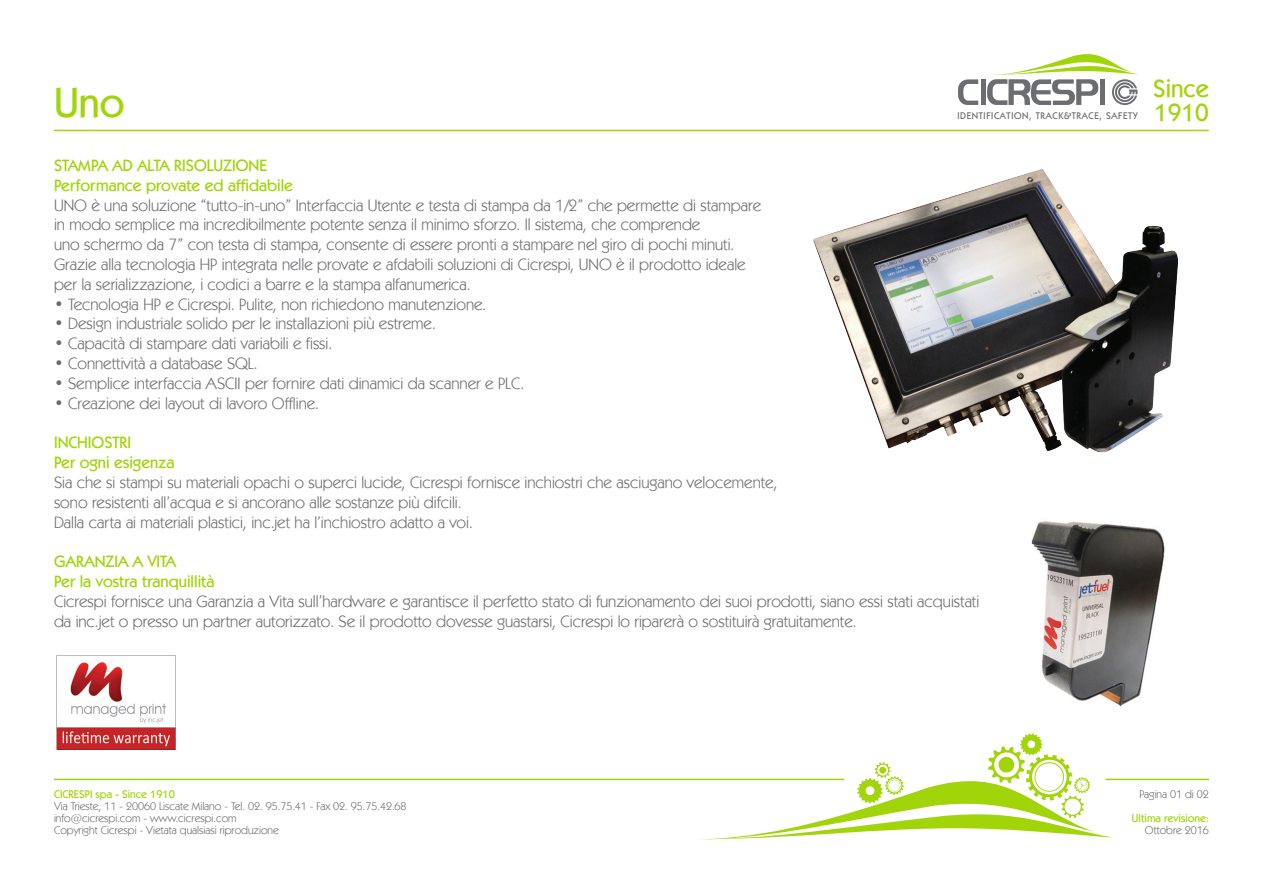
<style>
.page{position:relative;width:1263px;height:893px;background:#fff}
.page>*{position:absolute;margin:0;border:0;box-sizing:border-box;transform-origin:0 0}
.t1{font:500 42px "Kabel IT Cby BT";color:#a2d40a}
.t2{font:500 25.05px "Kabel IT Cby BT";color:#a2d40a}
.t3{font:16.5px "Kabel IT Cby BT";color:#6c6d70}
.t4{font:500 16.5px "Kabel IT Cby BT";color:#a2d40a}
.t5{font:11.25px "Kabel IT Cby BT";color:#6c6d70}
.t6{font:500 11.25px "Kabel IT Cby BT";color:#a2d40a}
.t7{font:500 9.75px "Kabel IT Cby BT";letter-spacing:.065em;color:#6c6d70}
</style>
<div class="page">
<hr style="left:54px;top:779px;width:790px;height:1px;background:#a2d40a">
<hr style="left:1105px;top:779px;width:104px;height:1px;background:#a2d40a">
<hr style="left:54px;top:130px;width:1155px;height:1px;background:#a2d40a">
<svg style="left:698px;top:733px;width:414px;height:107px"></svg>
<div style="left:981px;top:79px;width:5px;height:26px;background:#6c6d70"></div>
<svg style="left:958px;top:79px;width:20px;height:26px"></svg>
<svg style="left:987px;top:54px;width:151px;height:51px"></svg>
<img style="left:813px;top:169px;width:365px;height:284px">
<img style="left:1031px;top:521px;width:134px;height:186px">
<img style="left:56px;top:655px;width:120px;height:95px">
<p class="t1" style="left:54px;top:77px;width:72px">Uno</p>
<p class="t2" style="left:1153px;top:73px;width:57px">Since</p>
<p class="t7" style="left:957px;top:109px;width:182px">IDENTIFICATION, TRACK&amp;TRACE, SAFETY</p>
<p class="t2" style="left:1154px;top:97px;width:56px">1910</p>
<p class="t4" style="left:54px;top:155px;width:214px">STAMPA AD ALTA RISOLUZIONE</p>
<p class="t4" style="left:54px;top:175px;width:240px">Performance provate ed affidabile</p>
<p class="t3" style="left:54px;top:195px;width:709px">UNO è una soluzione “tutto-in-uno” Interfaccia Utente e testa di stampa da 1/2” che permette di stampare</p>
<p class="t3" style="left:54px;top:215px;width:648px">in modo semplice ma incredibilmente potente senza il minimo sforzo. Il sistema, che comprende</p>
<p class="t3" style="left:54px;top:234px;width:682px">uno schermo da 7” con testa di stampa, consente di essere pronti a stampare nel giro di pochi minuti.</p>
<p class="t3" style="left:54px;top:254px;width:693px">Grazie alla tecnologia HP integrata nelle provate e afdabili soluzioni di Cicrespi, UNO è il prodotto ideale</p>
<p class="t3" style="left:54px;top:274px;width:418px">per la serializzazione, i codici a barre e la stampa alfanumerica.</p>
<p class="t3" style="left:54px;top:294px;width:434px">• Tecnologia HP e Cicrespi. Pulite, non richiedono manutenzione.</p>
<p class="t3" style="left:54px;top:314px;width:383px">• Design industriale solido per le installazioni più estreme.</p>
<p class="t3" style="left:54px;top:333px;width:280px">• Capacità di stampare dati variabili e fissi.</p>
<p class="t3" style="left:54px;top:353px;width:205px">• Connettività a database SQL.</p>
<p class="t3" style="left:54px;top:373px;width:472px">• Semplice interfaccia ASCII per fornire dati dinamici da scanner e PLC.</p>
<p class="t3" style="left:54px;top:393px;width:267px">• Creazione dei layout di lavoro Offline.</p>
<p class="t4" style="left:54px;top:432px;width:79px">INCHIOSTRI</p>
<p class="t4" style="left:54px;top:452px;width:122px">Per ogni esigenza</p>
<p class="t3" style="left:54px;top:472px;width:725px">Sia che si stampi su materiali opachi o superci lucide, Cicrespi fornisce inchiostri che asciugano velocemente,</p>
<p class="t3" style="left:54px;top:492px;width:409px">sono resistenti all’acqua e si ancorano alle sostanze più difcili.</p>
<p class="t3" style="left:54px;top:512px;width:420px">Dalla carta ai materiali plastici, inc.jet ha l’inchiostro adatto a voi.</p>
<p class="t4" style="left:54px;top:551px;width:124px">GARANZIA A VITA</p>
<p class="t4" style="left:54px;top:571px;width:162px">Per la vostra tranquillità</p>
<p class="t3" style="left:54px;top:591px;width:927px">Cicrespi fornisce una Garanzia a Vita sull’hardware e garantisce il perfetto stato di funzionamento dei suoi prodotti, siano essi stati acquistati</p>
<p class="t3" style="left:54px;top:611px;width:804px">da inc.jet o presso un partner autorizzato. Se il prodotto dovesse guastarsi, Cicrespi lo riparerà o sostituirà gratuitamente.</p>
<p class="t6" style="left:54px;top:787px;width:122px">CICRESPI spa - Since 1910</p>
<p class="t5" style="left:54px;top:799px;width:354px">Via Trieste, 11 - 20060 Liscate Milano - Tel. 02. 95.75.41 - Fax 02. 95.75.42.68</p>
<p class="t5" style="left:54px;top:811px;width:184px">info@cicrespi.com - www.cicrespi.com</p>
<p class="t5" style="left:54px;top:823px;width:226px">Copyright Cicrespi - Vietata qualsiasi riproduzione</p>
<p class="t5" style="left:1139px;top:787px;width:71px">Pagina 01 di 02</p>
<p class="t6" style="left:1132px;top:811px;width:79px">Ultima revisione:</p>
<p class="t5" style="left:1145px;top:823px;width:65px">Ottobre 2016</p>
</div>
